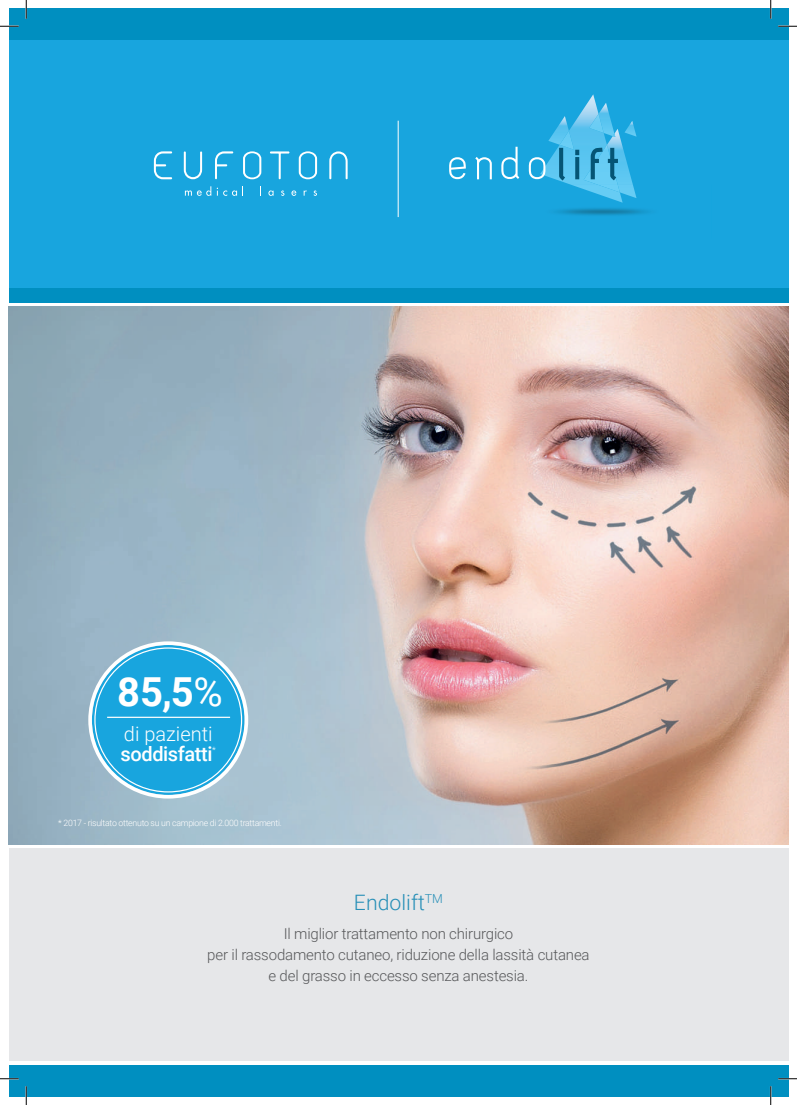
<style>
.page{position:relative;width:797px;height:1105px;background:#fff}
.page>*{position:absolute;margin:0;border:0;box-sizing:border-box;transform-origin:0 0}
.t1{font:700 40px "Roboto";color:#fff}
.t2{font:300 21.25px "Roboto";color:#278fb7}
.t3{font:500 20px "Roboto";letter-spacing:-.02em;color:#fff}
.t4{font:300 20px "Roboto";color:#fff}
.t5{font:300 15px/21.2px "Roboto";letter-spacing:-.01em;color:#57585a;text-align:center}
.t6{font:300 8.75px "Roboto";letter-spacing:-.03em;color:#fff}
.s1{font-weight:400}
</style>
<div class="page">
<img style="left:9px;top:306px;width:779px;height:539px">
<div style="left:9px;top:848px;width:779px;height:213px;background:#e6e7e9"></div>
<div style="left:9px;top:26px;width:779px;height:277px;background:#18a5de"></div>
<div style="left:9px;top:1064px;width:779px;height:32px;background:#008fc0"></div>
<div style="left:9px;top:9px;width:779px;height:31px;background:#008fc0"></div>
<div style="left:9px;top:288px;width:779px;height:15px;background:#008fc0"></div>
<div style="left:92px;top:645px;width:152px;height:150px;background:#18a5de;border-radius:50%"></div>
<div style="left:88px;top:641px;width:160px;height:157px;border:4px solid #fff;border-radius:50%"></div>
<hr style="left:107px;top:717px;width:123px;height:1px;background:#fff">
<img style="left:545px;top:94px;width:62px;height:91px">
<img style="left:556px;top:197px;width:92px;height:18px">
<img style="left:571px;top:185px;width:51px;height:18px">
<img style="left:607px;top:129px;width:26px;height:56px">
<img style="left:583px;top:145px;width:35px;height:40px">
<img style="left:618px;top:185px;width:18px;height:13px">
<img style="left:598px;top:185px;width:22px;height:7px">
<img style="left:598px;top:103px;width:16px;height:33px">
<img style="left:589px;top:114px;width:14px;height:19px">
<img style="left:548px;top:116px;width:21px;height:29px">
<img style="left:559px;top:131px;width:15px;height:19px">
<img style="left:624px;top:121px;width:12px;height:16px">
<svg style="left:449px;top:157px;width:17px;height:22px"></svg>
<svg style="left:475px;top:157px;width:17px;height:22px"></svg>
<svg style="left:501px;top:147px;width:18px;height:32px"></svg>
<svg style="left:528px;top:157px;width:17px;height:22px"></svg>
<svg style="left:559px;top:148px;width:6px;height:33px"></svg>
<svg style="left:575px;top:150px;width:4px;height:29px"></svg>
<svg style="left:590px;top:148px;width:12px;height:31px"></svg>
<svg style="left:608px;top:148px;width:10px;height:32px"></svg>
<svg style="left:185px;top:186px;width:26px;height:10px"></svg>
<svg style="left:217px;top:186px;width:26px;height:10px"></svg>
<svg style="left:268px;top:190px;width:5px;height:6px"></svg>
<svg style="left:281px;top:190px;width:3px;height:6px"></svg>
<svg style="left:291px;top:190px;width:5px;height:6px"></svg>
<svg style="left:303px;top:190px;width:4px;height:6px"></svg>
<svg style="left:313px;top:190px;width:4px;height:6px"></svg>
<svg style="left:243px;top:151px;width:18px;height:28px"></svg>
<svg style="left:329px;top:151px;width:18px;height:28px"></svg>
<svg style="left:299px;top:151px;width:18px;height:28px"></svg>
<svg style="left:154px;top:151px;width:18px;height:28px"></svg>
<svg style="left:184px;top:151px;width:18px;height:28px"></svg>
<svg style="left:215px;top:151px;width:18px;height:28px"></svg>
<svg style="left:270px;top:151px;width:19px;height:28px"></svg>
<hr style="left:398px;top:121px;width:1px;height:96px;background:#fff">
<svg style="left:0;top:25px;width:19px;height:2px"></svg>
<svg style="left:778px;top:25px;width:19px;height:2px"></svg>
<svg style="left:0;top:1078px;width:19px;height:1px"></svg>
<svg style="left:778px;top:1078px;width:19px;height:1px"></svg>
<svg style="left:25px;top:0;width:2px;height:19px"></svg>
<svg style="left:25px;top:1086px;width:2px;height:19px"></svg>
<svg style="left:770px;top:0;width:1px;height:19px"></svg>
<svg style="left:770px;top:1086px;width:1px;height:19px"></svg>
<h1 class="t1" style="left:117px;top:663px;width:107px">85,5<span class="s1">%</span></h1>
<h3 class="t4" style="left:124px;top:720px;width:90px">di pazienti</h3>
<h3 class="t3" style="left:121px;top:740px;width:93px">soddisfatti</h3>
<p class="t6" style="left:212px;top:744px;width:5px">*</p>
<p class="t6" style="left:58px;top:816px;width:225px">* 2017 - risultato ottenuto su un campione di 2.000 trattamenti.</p>
<h2 class="t2" style="left:354px;top:888px;width:90px">Endolift<sup>TM</sup></h2>
<p class="t5" style="left:207px;top:922px;width:384px">Il miglior trattamento non chirurgico<br>per il rassodamento cutaneo, riduzione della lassità cutanea e del grasso in eccesso senza anestesia.</p>
</div>
